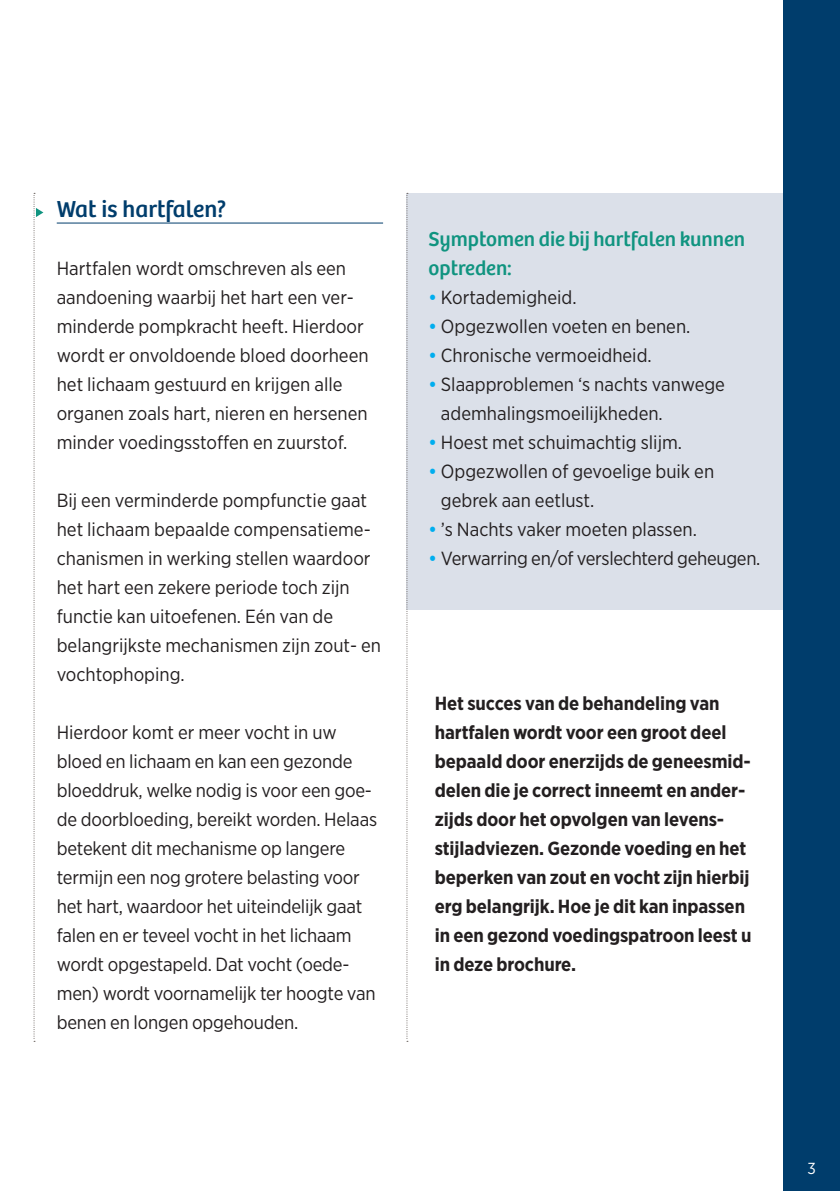
<style>
.page{position:relative;width:840px;height:1191px;background:#fff}
.page>*{position:absolute;margin:0;border:0;box-sizing:border-box;transform-origin:0 0}
.t1{font:24px "Bree";color:#003d6c}
.t2{font:21px/29px "Bree";color:#109480}
.t3{font:19px/29px "Gotham Narrow";color:#231f20}
.t4{font:700 19px/29px "Gotham Narrow";letter-spacing:-.005em;color:#231f20}
.t5{font:16px "Gotham Narrow";color:#fff}
.s1{font-weight:500;color:#00aeef}
</style>
<div class="page">
<div style="left:405px;top:193px;width:377px;height:416px;background:#dbe0e9"></div>
<div style="left:782px;top:0;width:57px;height:1191px;background:#003d6c"></div>
<svg style="left:406px;top:193px;width:2px;height:848px"></svg>
<svg style="left:34px;top:193px;width:9px;height:848px"></svg>
<hr style="left:57px;top:223px;width:326px;height:1px;background:#003d6c">
<p class="t1" style="left:57px;top:195px;width:171px">Wat is hartfalen?</p>
<p class="t3" style="left:57px;top:253px;width:313px">Hartfalen wordt omschreven als een aandoening waarbij het hart een ver&shy;minderde pompkracht heeft. Hierdoor wordt er onvoldoende bloed doorheen het lichaam gestuurd en krijgen alle organen zoals hart, nieren en hersenen minder voedingsstoffen en zuurstof.</p>
<p class="t3" style="left:57px;top:485px;width:325px">Bij een verminderde pompfunctie gaat het lichaam bepaalde compensatieme&shy;chanismen in werking stellen waardoor het hart een zekere periode toch zijn functie kan uitoefenen. Eén van de belangrijkste mechanismen zijn zout- en vochtophoping.</p>
<p class="t3" style="left:57px;top:717px;width:322px">Hierdoor komt er meer vocht in uw bloed en lichaam en kan een gezonde bloeddruk, welke nodig is voor een goe&shy;de doorbloeding, bereikt worden. Helaas betekent dit mechanisme op langere termijn een nog grotere belasting voor het hart, waardoor het uiteindelijk gaat falen en er teveel vocht in het lichaam wordt opgestapeld. Dat vocht (oede&shy;men) wordt voornamelijk ter hoogte van benen en longen opgehouden.</p>
<p class="t2" style="left:428px;top:225px;width:318px">Symptomen die bij hartfalen kunnen optreden:</p>
<p class="t3" style="left:428px;top:282px;width:150px"><span class="s1">•</span> Kortademigheid.</p>
<p class="t3" style="left:428px;top:311px;width:263px"><span class="s1">•</span> Opgezwollen voeten en benen.</p>
<p class="t3" style="left:428px;top:340px;width:225px"><span class="s1">•</span> Chronische vermoeidheid.</p>
<p class="t3" style="left:440px;top:369px;width:285px;text-indent:-12px"><span class="s1">•</span> Slaapproblemen ‘s nachts vanwege ademhalingsmoeilijkheden.</p>
<p class="t3" style="left:428px;top:427px;width:255px"><span class="s1">•</span> Hoest met schuimachtig slijm.</p>
<p class="t3" style="left:440px;top:456px;width:275px;text-indent:-12px"><span class="s1">•</span> Opgezwollen of gevoelige buik en gebrek aan eetlust.</p>
<p class="t3" style="left:428px;top:514px;width:270px"><span class="s1">•</span> ’s Nachts vaker moeten plassen.</p>
<p class="t3" style="left:428px;top:543px;width:333px"><span class="s1">•</span> Verwarring en/of verslechterd geheugen.</p>
<p class="t4" style="left:434px;top:689px;width:318px">Het succes van de behandeling van hartfalen wordt voor een groot deel bepaald door enerzijds de geneesmid&shy;delen die je correct inneemt en ander&shy;zijds door het opvolgen van levens&shy;stijladviezen. Gezonde voeding en het beperken van zout en vocht zijn hierbij erg belangrijk. Hoe je dit kan inpassen in een gezond voedingspatroon leest u in deze brochure.</p>
<p class="t5" style="left:807px;top:1158px;width:10px">3</p>
</div>
